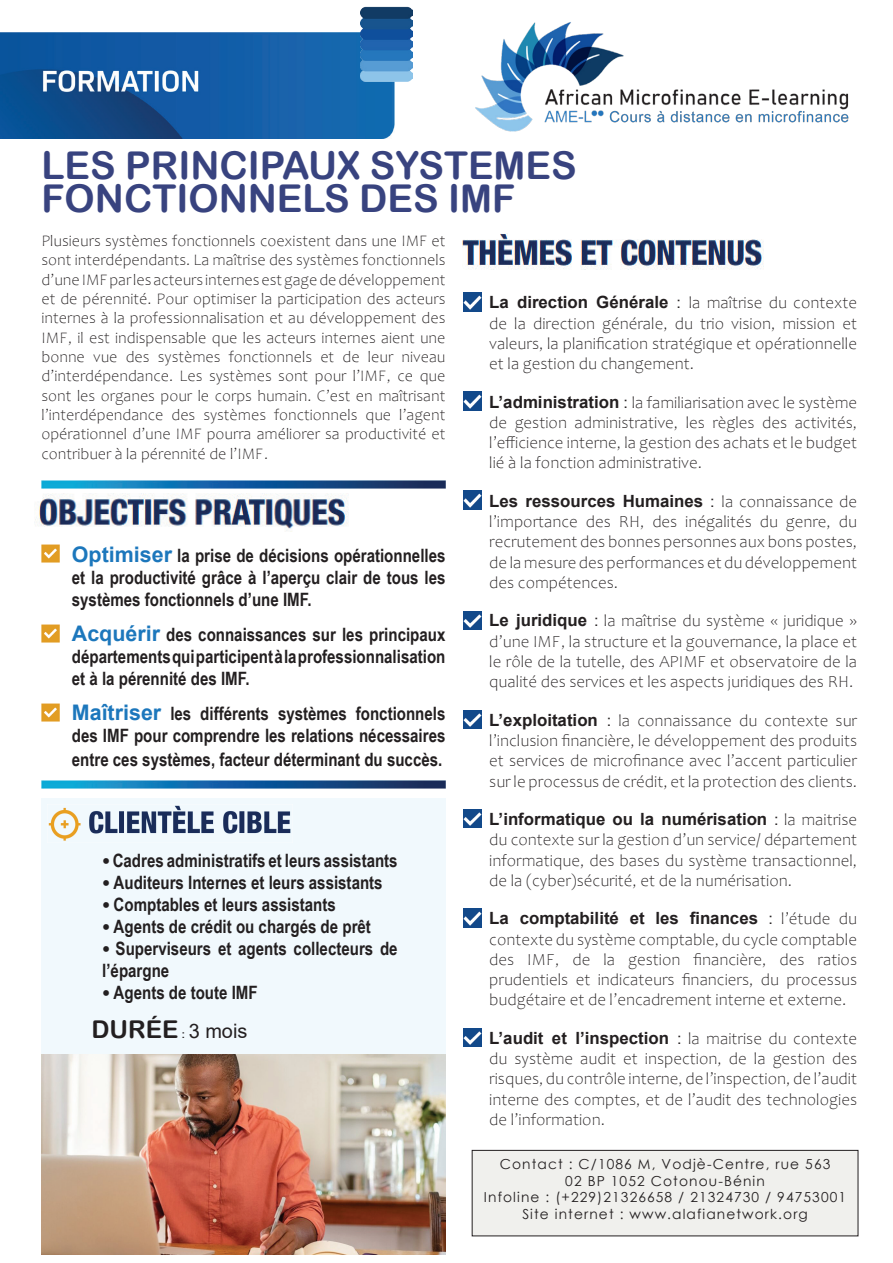
<style>
.page{position:relative;width:893px;height:1263px;background:#fff}
.page>*{position:absolute;margin:0;border:0;box-sizing:border-box;transform-origin:0 0}
.t1{font:38.25px/33.8px "Arial Rounded MT Bold";color:#38437f}
.t2{font:24.45px "Arial Rounded MT Bold";color:#231f20}
.t3{font:700 18.45px/22px "Arial Narrow";color:#231f20;text-align:justify}
.t4{font:300 16.8px/20.2px "Candara";color:#231f20;text-align:justify}
.t5{font:300 16.05px/19.4px "Candara";color:#231f20;text-align:justify}
.t6{font:13.8px/16.5px "Century Gothic";letter-spacing:.08em;color:#231f20;text-align:center}
.s1{font-family:"Arial";font-weight:700}
.s2{font-family:"Arial";font-weight:400;font-size:16.05px}
.s3{font-family:"Arial";font-size:21.45px;color:#1c77bc}
.s4{font-family:"Corbel";font-weight:400}
.s5{font-family:"Corbel";font-size:15.3px}
.s6{font-family:"Arial";font-size:19.95px}
</style>
<div class="page">
<div style="left:472px;top:1150px;width:386px;height:86px;background:#f0f0ed"></div>
<div style="left:472px;top:1150px;width:386px;height:86px;border:1px solid #231f20"></div>
<img style="left:463px;top:293px;width:18px;height:18px">
<img style="left:463px;top:392px;width:18px;height:18px">
<img style="left:463px;top:491px;width:18px;height:18px">
<img style="left:463px;top:611px;width:18px;height:18px">
<img style="left:463px;top:710px;width:18px;height:18px">
<img style="left:463px;top:809px;width:18px;height:18px">
<img style="left:463px;top:909px;width:18px;height:18px">
<img style="left:463px;top:1028px;width:18px;height:18px">
<img style="left:41px;top:781px;width:404px;height:7px">
<img style="left:41px;top:544px;width:19px;height:18px">
<img style="left:41px;top:481px;width:404px;height:7px">
<img style="left:41px;top:624px;width:19px;height:18px">
<img style="left:41px;top:704px;width:19px;height:18px">
<img style="left:35px;top:494px;width:314px;height:37px">
<img style="left:463px;top:233px;width:301px;height:36px">
<div style="left:41px;top:798px;width:404px;height:256px;background:#f1f9fd"></div>
<img style="left:48px;top:805px;width:243px;height:36px">
<img style="left:0;top:32px;width:395px;height:106px">
<img style="left:361px;top:6px;width:51px;height:76px">
<img style="left:41px;top:1054px;width:404px;height:200px">
<img style="left:475px;top:22px;width:374px;height:110px">
<p class="t1" style="left:41px;top:148px;width:537px">LES PRINCIPAUX SYSTEMES<br>FONCTIONNELS DES IMF</p>
<p class="t5" style="left:41px;top:231px;width:405px">Plusieurs systèmes fonctionnels coexistent dans une IMF et sont interdépendants. La maîtrise des systèmes fonctionnels d’une IMF par les acteurs internes est gage de développement et de pérennité. Pour optimiser la participation des acteurs internes à la professionnalisation et au développement des IMF, il est indispensable que les acteurs internes aient une bonne vue des systèmes fonctionnels et de leur niveau d’interdépendance. Les systèmes sont pour l’IMF, ce que sont les organes pour le corps humain. C’est en maîtrisant l’interdépendance des systèmes fonctionnels que l’agent opérationnel d’une IMF pourra améliorer sa productivité et contribuer à la pérennité de l’IMF.</p>
<p class="t4" style="left:489px;top:293px;width:369px"><span class="s1">La direction Générale</span> <span class="s2">:</span> la maîtrise du contexte de la direction générale, du trio vision, mission et valeurs, la planification stratégique et opérationnelle et la gestion du changement.</p>
<p class="t4" style="left:489px;top:392px;width:369px"><span class="s1">L’administration</span> <span class="s2">:</span> la familiarisation avec le système de gestion administrative, les règles des activités, l’efficience interne, la gestion des achats et le budget lié à la fonction administrative.</p>
<p class="t4" style="left:489px;top:492px;width:369px"><span class="s1">Les ressources Humaines</span> <span class="s2">:</span> la connaissance de l’importance des RH, des inégalités du genre, du recrutement des bonnes personnes aux bons postes, de la mesure des performances et du développement des compétences.</p>
<p class="t4" style="left:489px;top:611px;width:369px"><span class="s1">Le juridique</span> <span class="s2">:</span> la maîtrise du système « juridique » d’une IMF, la structure et la gouvernance, la place et le rôle de la tutelle, des APIMF et observatoire de la qualité des services et les aspects juridiques des RH.</p>
<p class="t4" style="left:489px;top:710px;width:369px"><span class="s1">L’exploitation</span> <span class="s2">:</span> la connaissance du contexte sur l’inclusion financière, le développement des produits et services de microfinance avec l’accent particulier sur le processus de crédit, et la protection des clients.</p>
<p class="t4" style="left:489px;top:810px;width:369px"><span class="s1">L’informatique ou la numérisation</span> <span class="s2">:</span> la maitrise du contexte sur la gestion d’un service/ département informatique, des bases du système transactionnel, de la (cyber)sécurité, et de la numérisation.</p>
<p class="t4" style="left:489px;top:909px;width:369px"><span class="s1">La comptabilité et les finances</span> <span class="s2">:</span> l’étude du contexte du système comptable, du cycle comptable des IMF, de la gestion financière, des ratios prudentiels et indicateurs financiers, du processus budgétaire et de l’encadrement interne et externe.</p>
<p class="t4" style="left:489px;top:1029px;width:369px"><span class="s1">L’audit et l’inspection</span> <span class="s2">:</span> la maitrise du contexte du système audit et inspection, de la gestion des risques, du contrôle interne, de l’inspection, de l’audit interne des comptes, et de l’audit des technologies de l’information.</p>
<p class="t3" style="left:72px;top:543px;width:375px"><span class="s3">Optimiser</span> la prise de décisions opérationnelles et la productivité grâce à l’aperçu clair de tous les systèmes fonctionnels d’une IMF.</p>
<p class="t3" style="left:72px;top:622px;width:375px"><span class="s3">Acquérir</span> des connaissances sur les principaux départements qui participent à la professionnalisation et à la pérennité des IMF.</p>
<p class="t3" style="left:72px;top:701px;width:375px"><span class="s3">Maîtriser</span> les différents systèmes fonctionnels des IMF pour comprendre les relations nécessaires</p>
<p class="t3" style="left:72px;top:747px;width:372px">entre ces systèmes, facteur déterminant du succès.</p>
<p class="t3" style="left:102px;top:849px;width:297px"><span class="s4">•</span>Cadres administratifs et leurs assistants</p>
<p class="t3" style="left:102px;top:871px;width:282px"><span class="s4">•</span> Auditeurs Internes et leurs assistants</p>
<p class="t3" style="left:102px;top:893px;width:235px"><span class="s4">•</span> Comptables et leurs assistants</p>
<p class="t3" style="left:102px;top:915px;width:270px"><span class="s4">•</span> Agents de crédit ou chargés de prêt</p>
<p class="t3" style="left:102px;top:937px;width:297px;line-height:21.5px"><span class="s4">•</span> Superviseurs et agents collecteurs de l’épargne</p>
<p class="t3" style="left:102px;top:980px;width:157px"><span class="s4">•</span> Agents de toute IMF</p>
<p class="t2" style="left:91px;top:1014px;width:157px">DURÉE <span class="s5">:</span> <span class="s6">3 mois</span></p>
<p class="t6" style="left:484px;top:1155px;width:364px">Contact : C/1086 M, Vodjè-Centre, rue 563<br>02 BP 1052 Cotonou-Bénin<br>Infoline : (+229)21326658 / 21324730 / 94753001<br>Site internet : www.alafianetwork.org</p>
</div>
